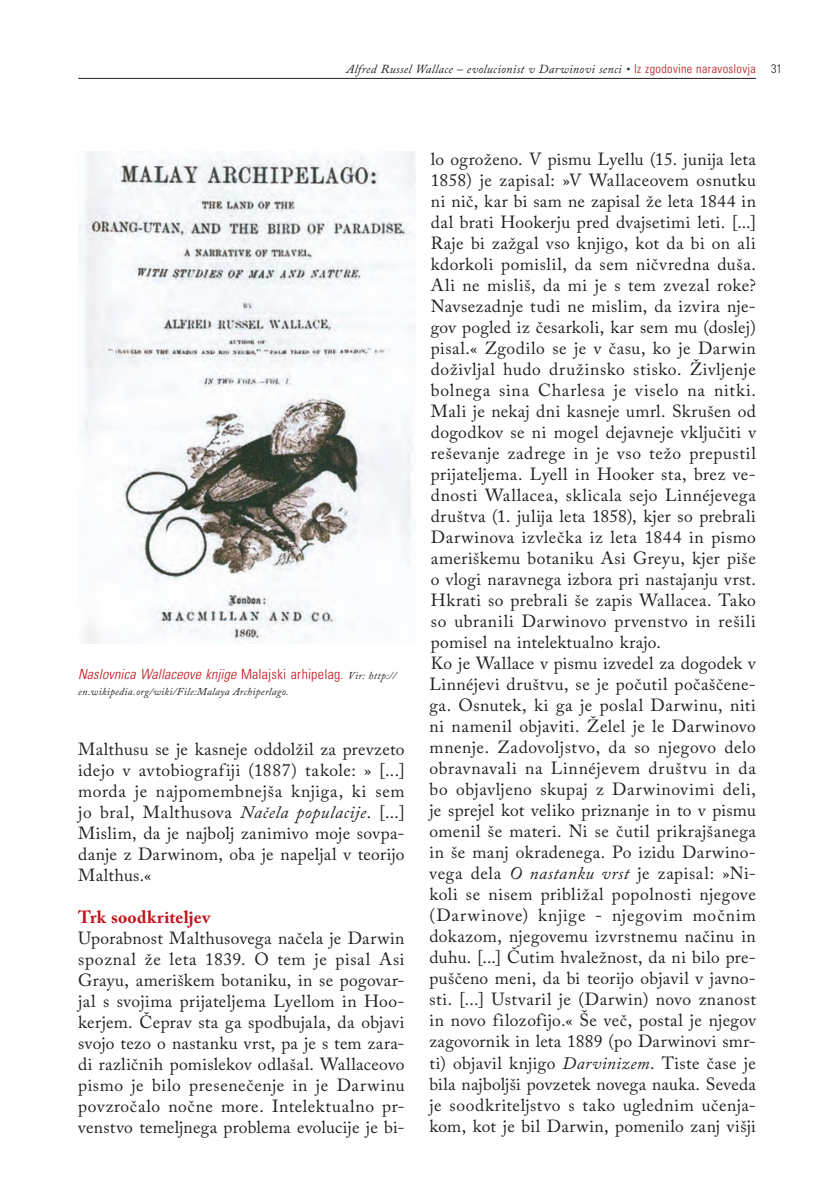
<style>
.page{position:relative;width:835px;height:1195px;background:#fff}
.page>*{position:absolute;margin:0;border:0;box-sizing:border-box;transform-origin:0 0}
.t1{font:17.5px/21px "Adobe Caslon Pro";letter-spacing:.025em;color:#231f20;text-align:justify}
.t2{font:700 17.5px "Adobe Caslon Pro";letter-spacing:.015em;color:#c2121a}
.t3{font:italic 300 condensed 14px "Univers";letter-spacing:.01em;color:#c2121a}
.t4{font:italic 12.25px "Adobe Caslon Pro";letter-spacing:.025em;color:#231f20}
.t5{font:italic 10.5px "Adobe Caslon Pro";letter-spacing:.03em;color:#231f20}
.s1{font-family:"Univers";font-weight:300;font-style:normal;font-stretch:condensed;color:#c2121a}
.s2{font-family:"Univers";font-weight:300;font-style:normal;font-stretch:condensed}
.s3{font-style:normal}
.s4{font-family:"Adobe Caslon Pro";font-weight:400;font-stretch:normal;font-size:10.5px;color:#231f20}
.s5{font-style:italic}
</style>
<div class="page">
<hr style="left:78px;top:78px;width:677px;height:1px;background:#231f20">
<img style="left:78px;top:152px;width:338px;height:491px">
<p class="t4" style="left:346px;top:62px;width:437px">Alfred Russel Wallace – evolucionist v Darwinovi senci • <span class="s1">Iz zgodovine naravoslovja</span> <span class="s2">31</span></p>
<p class="t3" style="left:78px;top:665px;width:319px">Naslovnica Wallaceove knjige <span class="s3">Malajski arhipelag.</span> <span class="s4">Vir: http://</span></p>
<p class="t5" style="left:78px;top:685px;width:212px">en.wikipedia.org/wiki/File:Malaya Archiperlago.</p>
<p class="t1" style="left:78px;top:738px;width:328px">Malthusu se je kasneje oddolžil za prevzeto idejo v avtobiografiji (1887) takole: » [...] morda je najpomembnejša knjiga, ki sem jo bral, Malthusova <span class="s5">Načela populacije</span>. [...] Mislim, da je najbolj zanimivo moje sovpa&shy;danje z Darwinom, oba je napeljal v teorijo Malthus.«</p>
<p class="t2" style="left:78px;top:906px;width:134px">Trk soodkriteljev</p>
<p class="t1" style="left:78px;top:927px;width:328px">Uporabnost Malthusovega načela je Darwin spoznal že leta 1839. O tem je pisal Asi Grayu, ameriškem botaniku, in se pogovar&shy;jal s svojima prijateljema Lyellom in Hoo&shy;kerjem. Čeprav sta ga spodbujala, da objavi svojo tezo o nastanku vrst, pa je s tem zara&shy;di različnih pomislekov odlašal. Wallaceovo pismo je bilo presenečenje in je Darwinu povzročalo nočne more. Intelektualno pr&shy;venstvo temeljnega problema evolucije je bi-</p>
<p class="t1" style="left:429px;top:148px;width:328px;text-align:left">lo ogroženo. V pismu Lyellu (15. junija leta 1858) je zapisal: »V Wallaceovem osnutku ni nič, kar bi sam ne zapisal že leta 1844 in dal brati Hookerju pred dvajsetimi leti. [...] Raje bi zažgal vso knjigo, kot da bi on ali kdorkoli pomislil, da sem ničvredna duša.<br>Ali ne misliš, da mi je s tem zvezal roke?<br>Navsezadnje tudi ne mislim, da izvira nje&shy;gov pogled iz česarkoli, kar sem mu (doslej) pisal.« Zgodilo se je v času, ko je Darwin doživljal hudo družinsko stisko. Življenje bolnega sina Charlesa je viselo na nitki.<br>Mali je nekaj dni kasneje umrl. Skrušen od dogodkov se ni mogel dejavneje vključiti v reševanje zadrege in je vso težo prepustil prijateljema. Lyell in Hooker sta, brez ve&shy;dnosti Wallacea, sklicala sejo Linnéjevega društva (1. julija leta 1858), kjer so prebrali Darwinova izvlečka iz leta 1844 in pismo ameriškemu botaniku Asi Greyu, kjer piše o vlogi naravnega izbora pri nastajanju vrst.<br>Hkrati so prebrali še zapis Wallacea. Tako so ubranili Darwinovo prvenstvo in rešili pomisel na intelektualno krajo.<br>Ko je Wallace v pismu izvedel za dogodek v Linnéjevi društvu, se je počutil počaščene&shy;ga. Osnutek, ki ga je poslal Darwinu, niti ni namenil objaviti. Želel je le Darwinovo mnenje. Zadovoljstvo, da so njegovo delo obravnavali na Linnéjevem društvu in da bo objavljeno skupaj z Darwinovimi deli, je sprejel kot veliko priznanje in to v pismu omenil še materi. Ni se čutil prikrajšanega in še manj okradenega. Po izidu Darwino&shy;vega dela <span class="s5">O nastanku vrst</span> je zapisal: »Ni&shy;koli se nisem približal popolnosti njegove (Darwinove) knjige - njegovim močnim dokazom, njegovemu izvrstnemu načinu in duhu. [...] Čutim hvaležnost, da ni bilo pre&shy;puščeno meni, da bi teorijo objavil v javno&shy;sti. [...] Ustvaril je (Darwin) novo znanost in novo filozofijo.« Še več, postal je njegov zagovornik in leta 1889 (po Darwinovi smr&shy;ti) objavil knjigo <span class="s5">Darvinizem</span>. Tiste čase je bila najboljši povzetek novega nauka. Seveda je soodkriteljstvo s tako uglednim učenja&shy;kom, kot je bil Darwin, pomenilo zanj višji</p>
</div>
